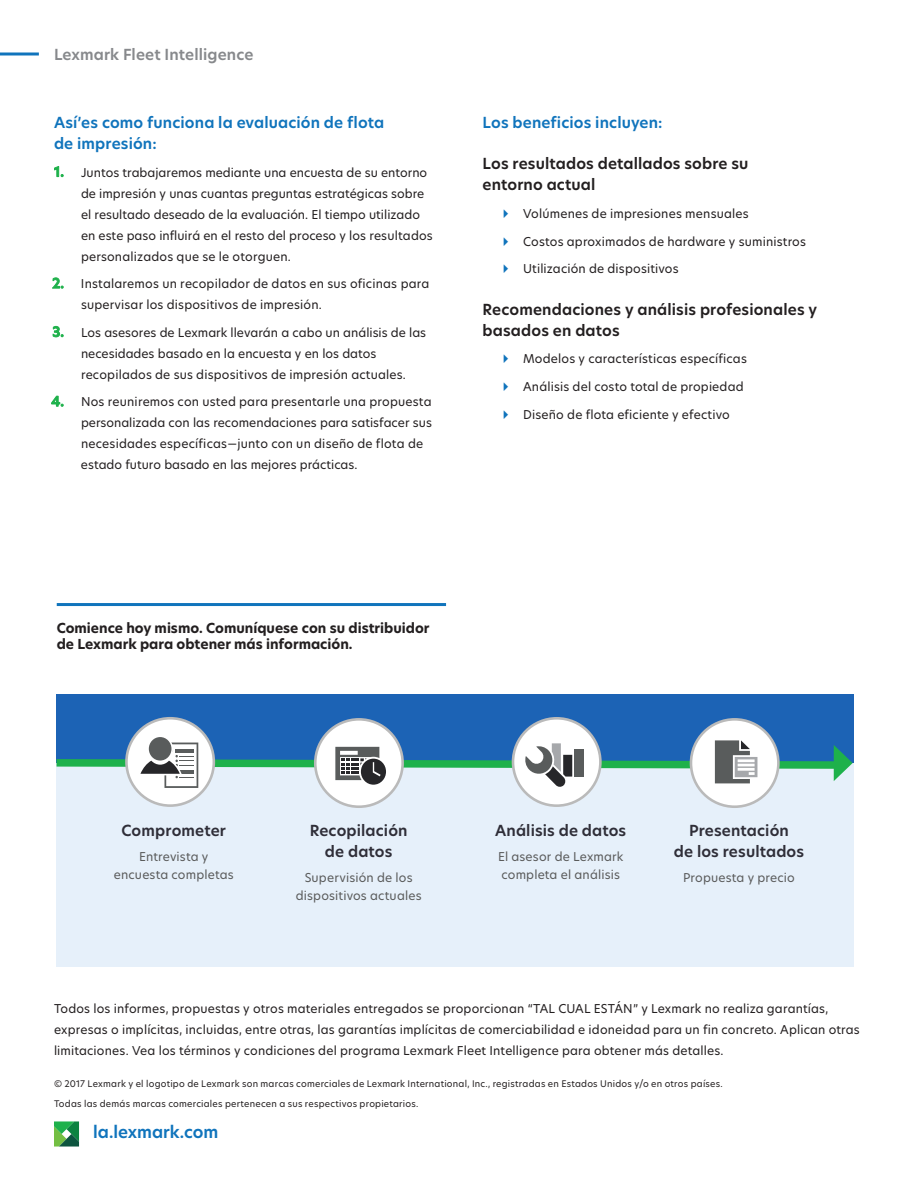
<style>
.page{position:relative;width:918px;height:1188px;background:#fff}
.page>*{position:absolute;margin:0;border:0;box-sizing:border-box;transform-origin:0 0}
.URL{font:600 16.5px "TP Hero";color:#1074bc}
.Body_header_-_level{font:600 15px/21px "TP Hero";letter-spacing:.01em;color:#231f20}
.Body_header_-_level-2{font:600 15px/21px "TP Hero";letter-spacing:.01em;color:#2f2e38;text-align:center}
.Body_header_-_level-3{font:600 15px/21px "TP Hero";letter-spacing:.01em;color:#1074bc}
.Document_label{font:600 15px "TP Hero";letter-spacing:.005em;color:#87898c}
.Callout_Paragraph_St{font:700 13.5px/16.2px "TP Hero";color:#231f20}
.Body_Copy{font:12px/21px "TP Hero";letter-spacing:.01em;color:#231f20}
.Body_Copy_copy{font:12px/18px "TP Hero";letter-spacing:.015em;color:#5a5b5b;text-align:center}
.Copyright{font:9px "TP Hero";letter-spacing:.025em;color:#231f20}
.s1{font-weight:600;font-size:13.5px;color:#1eb14b}
</style>
<div class="page">
<div style="left:56px;top:695px;width:798px;height:169px;background:#1c63b5"></div>
<div style="left:56px;top:763px;width:798px;height:204px;background:#e6f0fa"></div>
<div style="left:315px;top:719px;width:88px;height:88px;background:#fff;border-radius:50%"></div>
<div style="left:314px;top:718px;width:90px;height:90px;border:3px solid #bababa;border-radius:50%"></div>
<div style="left:513px;top:718px;width:87px;height:88px;background:#fff;border-radius:50%"></div>
<div style="left:512px;top:717px;width:90px;height:90px;border:3px solid #bababa;border-radius:50%"></div>
<div style="left:691px;top:719px;width:87px;height:88px;background:#fff;border-radius:50%"></div>
<div style="left:690px;top:718px;width:90px;height:90px;border:3px solid #bababa;border-radius:50%"></div>
<div style="left:126px;top:718px;width:88px;height:88px;background:#fff;border-radius:50%"></div>
<div style="left:125px;top:717px;width:90px;height:90px;border:3px solid #bababa;border-radius:50%"></div>
<svg style="left:56px;top:735px;width:797px;height:54px"></svg>
<svg style="left:0;top:52px;width:39px;height:4px"></svg>
<svg style="left:54px;top:1121px;width:25px;height:26px"></svg>
<hr style="left:57px;top:603px;width:389px;height:3px;background:#1074bc">
<p class="Document_label" style="left:54px;top:44px;width:201px">Lexmark Fleet Intelligence</p>
<p class="Body_header_-_level-3" style="left:54px;top:112px;width:332px">Así’es como funciona la evaluación de flota de impresión:</p>
<p class="Body_Copy" style="left:81px;top:161px;width:353px;text-indent:-27px"><span class="s1">1.</span> Juntos trabajaremos mediante una encuesta de su entorno de impresión y unas cuantas preguntas estratégicas sobre el resultado deseado de la evaluación. El tiempo utilizado en este paso influirá en el resto del proceso y los resultados personalizados que se le otorguen.</p>
<p class="Body_Copy" style="left:81px;top:273px;width:350px;text-indent:-29px"><span class="s1">2.</span> Instalaremos un recopilador de datos en sus oficinas para supervisar los dispositivos de impresión.</p>
<p class="Body_Copy" style="left:81px;top:322px;width:347px;text-indent:-29px"><span class="s1">3.</span> Los asesores de Lexmark llevarán a cabo un análisis de las necesidades basado en la encuesta y en los datos recopilados de sus dispositivos de impresión actuales.</p>
<p class="Body_Copy" style="left:81px;top:391px;width:353px;text-indent:-30px"><span class="s1">4.</span> Nos reuniremos con usted para presentarle una propuesta personalizada con las recomendaciones para satisfacer sus necesidades específicas—junto con un diseño de flota de estado futuro basado en las mejores prácticas.</p>
<p class="Body_header_-_level-3" style="left:483px;top:112px;width:181px">Los beneficios incluyen:</p>
<p class="Body_header_-_level" style="left:483px;top:153px;width:267px">Los resultados detallados sobre su entorno actual</p>
<p class="Body_Copy" style="left:523px;top:203px;width:227px">Volúmenes de impresiones mensuales</p>
<p class="Body_Copy" style="left:523px;top:230px;width:284px">Costos aproximados de hardware y suministros</p>
<p class="Body_Copy" style="left:523px;top:258px;width:157px">Utilización de dispositivos</p>
<p class="Body_header_-_level" style="left:483px;top:299px;width:336px">Recomendaciones y análisis profesionales y basados en datos</p>
<p class="Body_Copy" style="left:523px;top:348px;width:225px">Modelos y características específicas</p>
<p class="Body_Copy" style="left:523px;top:376px;width:222px">Análisis del costo total de propiedad</p>
<p class="Body_Copy" style="left:523px;top:404px;width:208px">Diseño de flota eficiente y efectivo</p>
<p class="Callout_Paragraph_St" style="left:57px;top:620px;width:374px">Comience hoy mismo. Comuníquese con su distribuidor de Lexmark para obtener más información.</p>
<p class="Body_header_-_level-2" style="left:122px;top:820px;width:106px">Comprometer</p>
<p class="Body_Copy_copy" style="left:114px;top:848px;width:121px">Entrevista y encuesta completas</p>
<p class="Body_header_-_level-2" style="left:310px;top:820px;width:99px">Recopilación de datos</p>
<p class="Body_Copy_copy" style="left:296px;top:869px;width:127px">Supervisión de los dispositivos actuales</p>
<p class="Body_header_-_level-2" style="left:495px;top:820px;width:133px">Análisis de datos</p>
<p class="Body_Copy_copy" style="left:498px;top:848px;width:127px;text-align:left">El asesor de Lexmark completa el análisis</p>
<p class="Body_header_-_level-2" style="left:674px;top:820px;width:132px">Presentación<br>de los resultados</p>
<p class="Body_Copy_copy" style="left:683px;top:869px;width:113px">Propuesta y precio</p>
<p class="Body_Copy" style="left:54px;top:998px;width:807px">Todos los informes, propuestas y otros materiales entregados se proporcionan “TAL CUAL ESTÁN” y Lexmark no realiza garantías, expresas o implícitas, incluidas, entre otras, las garantías implícitas de comerciabilidad e idoneidad para un fin concreto. Aplican otras limitaciones. Vea los términos y condiciones del programa Lexmark Fleet Intelligence para obtener más detalles.</p>
<p class="Copyright" style="left:54px;top:1077px;width:670px">© 2017 Lexmark y el logotipo de Lexmark son marcas comerciales de Lexmark International, Inc., registradas en Estados Unidos y/o en otros países.</p>
<p class="Copyright" style="left:54px;top:1098px;width:366px">Todas las demás marcas comerciales pertenecen a sus respectivos propietarios.</p>
<p class="URL" style="left:93px;top:1121px;width:127px">la.lexmark.com</p>
</div>
